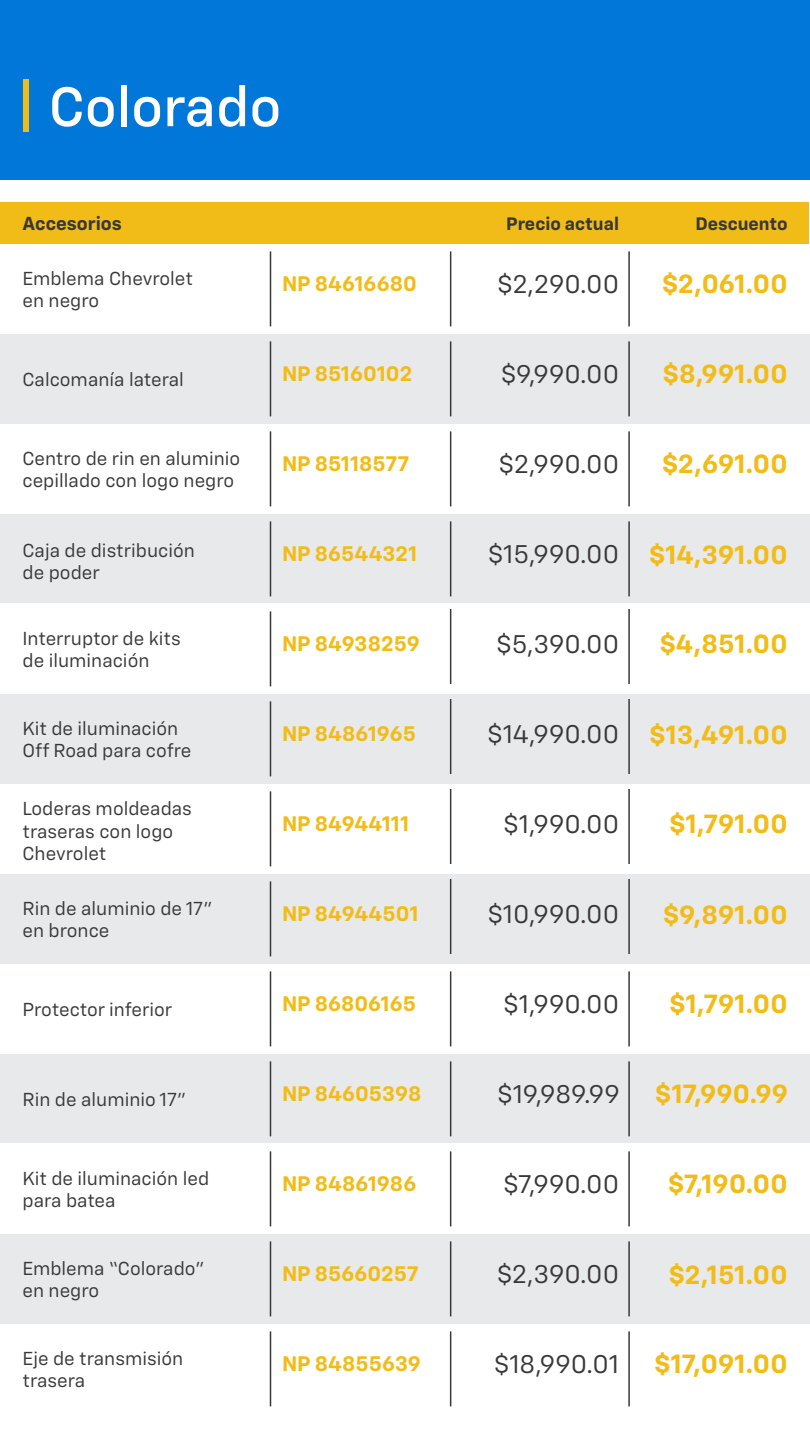
<style>
.page{position:relative;width:810px;height:1440px;background:#fff}
.page>*{position:absolute;margin:0;border:0;box-sizing:border-box;transform-origin:0 0}
.t1{font:500 55.5px "Chevy Sans";color:#fff}
.t2{font:700 26.25px "Chevy Sans";color:#f2bc18}
.t3{font:25.5px "Chevy Sans";letter-spacing:.005em;color:#393839}
.t4{font:700 21px "Chevy Sans";color:#f2bc18}
.t5{font:18.75px/22.5px "Chevy Sans";color:#393839}
.t6{font:700 18.75px "Chevy Sans";color:#383838}
.t7{font:700 18px "Chevy Sans";color:#383838}
</style>
<div class="page">
<div style="left:0;top:0;width:810px;height:180px;background:#0077d9"></div>
<div style="left:23px;top:79px;width:6px;height:53px;background:#f2bc18"></div>
<div style="left:0;top:334px;width:810px;height:90px;background:#e8e9ea"></div>
<div style="left:0;top:1054px;width:810px;height:90px;background:#e8e9ea"></div>
<div style="left:0;top:514px;width:810px;height:90px;background:#e8e9ea"></div>
<div style="left:0;top:1234px;width:810px;height:90px;background:#e8e9ea"></div>
<div style="left:0;top:694px;width:810px;height:90px;background:#e8e9ea"></div>
<div style="left:0;top:874px;width:810px;height:90px;background:#e8e9ea"></div>
<hr style="left:270px;top:251px;width:1px;height:75px;background:#393839">
<hr style="left:270px;top:971px;width:1px;height:75px;background:#393839">
<hr style="left:270px;top:431px;width:1px;height:75px;background:#393839">
<hr style="left:270px;top:1151px;width:1px;height:75px;background:#393839">
<hr style="left:270px;top:611px;width:1px;height:75px;background:#393839">
<hr style="left:270px;top:1331px;width:1px;height:75px;background:#393839">
<hr style="left:270px;top:791px;width:1px;height:75px;background:#393839">
<hr style="left:270px;top:341px;width:1px;height:75px;background:#393839">
<hr style="left:270px;top:1061px;width:1px;height:75px;background:#393839">
<hr style="left:270px;top:521px;width:1px;height:75px;background:#393839">
<hr style="left:270px;top:1241px;width:1px;height:75px;background:#393839">
<hr style="left:270px;top:701px;width:1px;height:75px;background:#393839">
<hr style="left:270px;top:881px;width:1px;height:75px;background:#393839">
<hr style="left:450px;top:251px;width:1px;height:75px;background:#393839">
<hr style="left:450px;top:609px;width:1px;height:75px;background:#393839">
<hr style="left:450px;top:431px;width:1px;height:75px;background:#393839">
<hr style="left:450px;top:789px;width:1px;height:75px;background:#393839">
<hr style="left:450px;top:341px;width:1px;height:75px;background:#393839">
<hr style="left:450px;top:699px;width:1px;height:75px;background:#393839">
<hr style="left:450px;top:521px;width:1px;height:75px;background:#393839">
<hr style="left:450px;top:879px;width:1px;height:75px;background:#393839">
<hr style="left:450px;top:971px;width:1px;height:75px;background:#393839">
<hr style="left:450px;top:1061px;width:1px;height:75px;background:#393839">
<hr style="left:450px;top:1151px;width:1px;height:75px;background:#393839">
<hr style="left:450px;top:1241px;width:1px;height:75px;background:#393839">
<hr style="left:450px;top:1331px;width:1px;height:75px;background:#393839">
<hr style="left:628px;top:251px;width:2px;height:75px;background:#393839">
<hr style="left:628px;top:609px;width:2px;height:75px;background:#393839">
<hr style="left:628px;top:431px;width:2px;height:75px;background:#393839">
<hr style="left:628px;top:789px;width:2px;height:75px;background:#393839">
<hr style="left:628px;top:341px;width:2px;height:75px;background:#393839">
<hr style="left:628px;top:699px;width:2px;height:75px;background:#393839">
<hr style="left:628px;top:521px;width:2px;height:75px;background:#393839">
<hr style="left:628px;top:879px;width:2px;height:75px;background:#393839">
<hr style="left:628px;top:971px;width:2px;height:75px;background:#393839">
<hr style="left:628px;top:1061px;width:2px;height:75px;background:#393839">
<hr style="left:628px;top:1151px;width:2px;height:75px;background:#393839">
<hr style="left:628px;top:1241px;width:2px;height:75px;background:#393839">
<hr style="left:628px;top:1331px;width:2px;height:75px;background:#393839">
<div style="left:0;top:202px;width:809px;height:42px;background:#f2bc18"></div>
<h1 class="t1" style="left:49px;top:72px;width:234px">Colorado</h1>
<p class="t6" style="left:22px;top:212px;width:101px">Accesorios</p>
<p class="t7" style="left:506px;top:212px;width:114px">Precio actual</p>
<p class="t7" style="left:695px;top:212px;width:94px">Descuento</p>
<p class="t5" style="left:22px;top:267px;width:172px">Emblema Chevrolet en negro</p>
<p class="t4" style="left:282px;top:271px;width:136px">NP 84616680</p>
<h3 class="t3" style="left:497px;top:268px;width:123px">$2,290.00</h3>
<h2 class="t2" style="left:662px;top:268px;width:127px">$2,061.00</h2>
<p class="t5" style="left:22px;top:368px;width:163px">Calcomanía lateral</p>
<p class="t4" style="left:282px;top:361px;width:132px">NP 85160102</p>
<h3 class="t3" style="left:501px;top:358px;width:120px">$9,990.00</h3>
<h2 class="t2" style="left:663px;top:358px;width:126px">$8,991.00</h2>
<p class="t5" style="left:22px;top:447px;width:219px">Centro de rin en aluminio cepillado con logo negro</p>
<p class="t4" style="left:282px;top:451px;width:129px">NP 85118577</p>
<h3 class="t3" style="left:499px;top:448px;width:122px">$2,990.00</h3>
<h2 class="t2" style="left:662px;top:448px;width:127px">$2,691.00</h2>
<p class="t5" style="left:22px;top:538px;width:174px">Caja de distribución de poder</p>
<p class="t4" style="left:282px;top:541px;width:137px">NP 86544321</p>
<h3 class="t3" style="left:488px;top:538px;width:133px">$15,990.00</h3>
<h2 class="t2" style="left:649px;top:538px;width:140px">$14,391.00</h2>
<p class="t5" style="left:22px;top:627px;width:160px">Interruptor de kits de iluminación</p>
<p class="t4" style="left:282px;top:631px;width:139px">NP 84938259</p>
<h3 class="t3" style="left:496px;top:628px;width:124px">$5,390.00</h3>
<h2 class="t2" style="left:660px;top:628px;width:129px">$4,851.00</h2>
<p class="t5" style="left:22px;top:717px;width:170px">Kit de iluminación<br>Off Road para cofre</p>
<p class="t4" style="left:282px;top:721px;width:135px">NP 84861965</p>
<h3 class="t3" style="left:488px;top:718px;width:133px">$14,990.00</h3>
<h2 class="t2" style="left:650px;top:718px;width:139px">$13,491.00</h2>
<p class="t5" style="left:22px;top:797px;width:171px">Loderas moldeadas traseras con logo<br>Chevrolet</p>
<p class="t4" style="left:282px;top:811px;width:129px">NP 84944111</p>
<h3 class="t3" style="left:504px;top:808px;width:117px">$1,990.00</h3>
<h2 class="t2" style="left:669px;top:808px;width:120px">$1,791.00</h2>
<p class="t5" style="left:22px;top:897px;width:191px">Rin de aluminio de 17” en bronce</p>
<p class="t4" style="left:282px;top:901px;width:138px">NP 84944501</p>
<h3 class="t3" style="left:488px;top:898px;width:133px">$10,990.00</h3>
<h2 class="t2" style="left:663px;top:898px;width:126px">$9,891.00</h2>
<p class="t5" style="left:22px;top:998px;width:151px">Protector inferior</p>
<p class="t4" style="left:282px;top:991px;width:135px">NP 86806165</p>
<h3 class="t3" style="left:504px;top:988px;width:117px">$1,990.00</h3>
<h2 class="t2" style="left:669px;top:988px;width:120px">$1,791.00</h2>
<p class="t5" style="left:22px;top:1088px;width:165px">Rin de aluminio 17”</p>
<p class="t4" style="left:282px;top:1081px;width:141px">NP 84605398</p>
<h3 class="t3" style="left:498px;top:1078px;width:124px">$19,989.99</h3>
<h2 class="t2" style="left:655px;top:1078px;width:134px">$17,990.99</h2>
<p class="t5" style="left:22px;top:1167px;width:188px">Kit de iluminación led para batea</p>
<p class="t4" style="left:282px;top:1171px;width:136px">NP 84861986</p>
<h3 class="t3" style="left:503px;top:1168px;width:117px">$7,990.00</h3>
<h2 class="t2" style="left:668px;top:1168px;width:121px">$7,190.00</h2>
<p class="t5" style="left:22px;top:1257px;width:183px">Emblema “Colorado” en negro</p>
<p class="t4" style="left:282px;top:1261px;width:138px">NP 85660257</p>
<h3 class="t3" style="left:497px;top:1258px;width:123px">$2,390.00</h3>
<h2 class="t2" style="left:669px;top:1258px;width:120px">$2,151.00</h2>
<p class="t5" style="left:22px;top:1347px;width:162px">Eje de transmisión trasera</p>
<p class="t4" style="left:282px;top:1351px;width:140px">NP 84855639</p>
<h3 class="t3" style="left:494px;top:1348px;width:126px">$18,990.01</h3>
<h2 class="t2" style="left:654px;top:1348px;width:135px">$17,091.00</h2>
</div>
